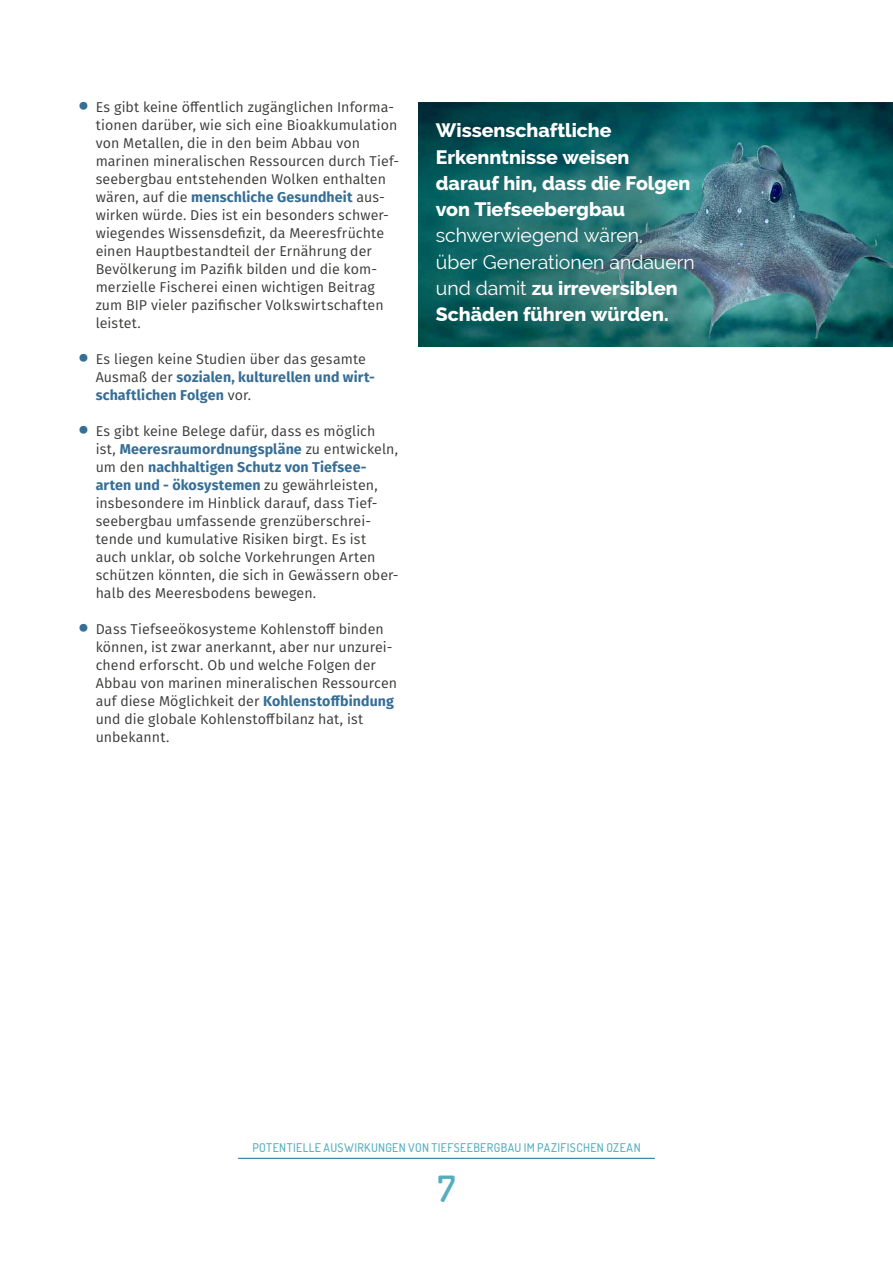
<style>
.page{position:relative;width:893px;height:1263px;background:#fff}
.page>*{position:absolute;margin:0;border:0;box-sizing:border-box;transform-origin:0 0}
.t1{font:600 36px "Dosis";color:#55aebe}
.t2{font:19.5px/26.2px "Raleway";color:#fff}
.t3{font:800 19.5px/26.2px "Raleway";color:#fff}
.t4{font:14.25px/18px "Fira GO";letter-spacing:.005em;color:#3a3a39}
.t5{font:500 12px "Dosis";letter-spacing:.035em;color:#55aebe}
.s1{font-weight:800;font-size:27px;color:#376e95}
.s2{font-weight:700;color:#376e95}
.s3{font-weight:800}
</style>
<div class="page">
<hr style="left:238px;top:1158px;width:417px;height:1px;background:#106ba0">
<img style="left:419px;top:102px;width:474px;height:244px">
<p class="t4" style="left:96px;top:98px;width:305px;text-indent:-17px"><span class="s1">•</span> Es gibt keine öffentlich zugänglichen Informa&shy;tionen darüber, wie sich eine Bioakkumulation von Metallen, die in den beim Abbau von marinen mineralischen Ressourcen durch Tief&shy;seebergbau entstehenden Wolken enthalten wären, auf die <span class="s2">menschliche Gesundheit</span> aus&shy;wirken würde. Dies ist ein besonders schwer&shy;wiegendes Wissensdefizit, da Meeresfrüchte einen Hauptbestandteil der Ernährung der Bevölkerung im Pazifik bilden und die kom&shy;merzielle Fischerei einen wichtigen Beitrag zum BIP vieler pazifischer Volkswirtschaften leistet.</p>
<p class="t4" style="left:96px;top:350px;width:281px;text-indent:-17px"><span class="s1">•</span> Es liegen keine Studien über das gesamte<br>Ausmaß der <span class="s2">sozialen, kulturellen und wirt&shy;schaftlichen Folgen</span> vor.</p>
<p class="t4" style="left:96px;top:422px;width:304px;text-indent:-17px"><span class="s1">•</span> Es gibt keine Belege dafür, dass es möglich ist, <span class="s2">Meeresraumordnungspläne</span> zu entwickeln, um den <span class="s2">nachhaltigen Schutz von Tiefsee&shy;arten und - ökosystemen</span> zu gewährleisten, insbesondere im Hinblick darauf, dass Tief&shy;seebergbau umfassende grenzüberschrei&shy;tende und kumulative Risiken birgt. Es ist auch unklar, ob solche Vorkehrungen Arten schützen könnten, die sich in Gewässern ober&shy;halb des Meeresbodens bewegen.</p>
<p class="t4" style="left:96px;top:620px;width:303px;text-indent:-17px"><span class="s1">•</span> Dass Tiefseeökosysteme Kohlenstoff binden können, ist zwar anerkannt, aber nur unzurei&shy;chend erforscht. Ob und welche Folgen der Abbau von marinen mineralischen Ressourcen auf diese Möglichkeit der <span class="s2">Kohlenstoffbindung </span>und die globale Kohlenstoffbilanz hat, ist unbekannt.</p>
<h2 class="t3" style="left:436px;top:118px;width:256px">Wissenschaftliche<br>Erkenntnisse weisen darauf hin, dass die Folgen von Tiefseebergbau</h2>
<h2 class="t2" style="left:436px;top:222px;width:260px">schwerwiegend wären,<br>über Generationen andauern und damit <span class="s3">zu irreversiblen<br>Schäden führen würden.</span></h2>
<p class="t5" style="left:252px;top:1139px;width:390px">POTENTIELLE AUSWIRKUNGEN VON TIEFSEEBERGBAU IM PAZIFISCHEN OZEAN</p>
<h1 class="t1" style="left:438px;top:1165px;width:19px">7</h1>
</div>
